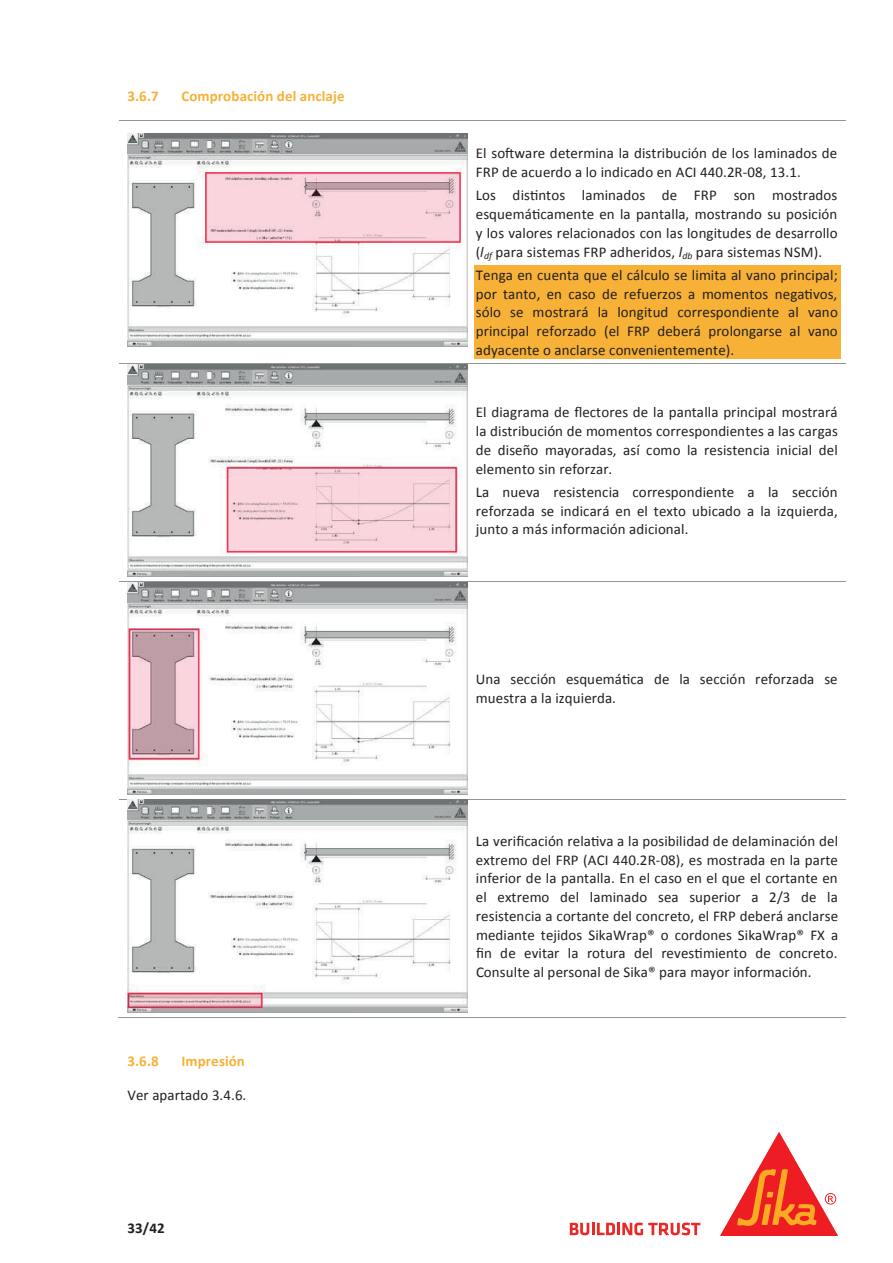
<style>
.page{position:relative;width:893px;height:1263px;background:#fff}
.page>*{position:absolute;margin:0;border:0;box-sizing:border-box;transform-origin:0 0}
.t1{font:15px/18.8px "Calibri";letter-spacing:.005em;color:#231f20;text-align:justify}
.t2{font:700 15px "Calibri";letter-spacing:.005em;color:#f6b136}
.t3{font:700 15px "Calibri";color:#231f20}
.s1{font-style:italic}
</style>
<div class="page">
<svg style="left:570px;top:1222px;width:130px;height:13px"></svg>
<svg style="left:720px;top:1132px;width:118px;height:104px"></svg>
<div style="left:474px;top:265px;width:366px;height:19px;background:#f6b136"></div>
<div style="left:474px;top:284px;width:366px;height:19px;background:#f6b136"></div>
<div style="left:474px;top:303px;width:366px;height:18px;background:#f6b136"></div>
<div style="left:474px;top:321px;width:366px;height:19px;background:#f6b136"></div>
<div style="left:474px;top:340px;width:366px;height:19px;background:#f6b136"></div>
<hr style="left:120px;top:120px;width:348px;height:1px;background:#939598">
<hr style="left:469px;top:120px;width:377px;height:1px;background:#939598">
<hr style="left:120px;top:363px;width:348px;height:1px;background:#939598">
<hr style="left:469px;top:363px;width:377px;height:1px;background:#939598">
<hr style="left:120px;top:581px;width:348px;height:1px;background:#939598">
<hr style="left:469px;top:581px;width:377px;height:1px;background:#939598">
<hr style="left:120px;top:799px;width:348px;height:1px;background:#939598">
<hr style="left:469px;top:799px;width:377px;height:1px;background:#939598">
<hr style="left:118px;top:1017px;width:350px;height:1px;background:#939598">
<hr style="left:467px;top:1017px;width:379px;height:1px;background:#939598">
<img style="left:128px;top:133px;width:339px;height:213px">
<img style="left:128px;top:364px;width:339px;height:213px">
<img style="left:128px;top:582px;width:339px;height:213px">
<img style="left:128px;top:800px;width:339px;height:212px">
<p class="t2" style="left:128px;top:86px;width:32px">3.6.7</p>
<p class="t2" style="left:182px;top:86px;width:164px">Comprobación del anclaje</p>
<p class="t2" style="left:128px;top:1051px;width:32px">3.6.8</p>
<p class="t2" style="left:182px;top:1051px;width:65px">Impresión</p>
<p class="t1" style="left:128px;top:1085px;width:120px">Ver apartado 3.4.6.</p>
<p class="t3" style="left:128px;top:1219px;width:39px">33/42</p>
<p class="t1" style="left:476px;top:144px;width:363px">El software determina la distribución de los laminados de<br>FRP de acuerdo a lo indicado en ACI 440.2R-08, 13.1.</p>
<p class="t1" style="left:476px;top:186px;width:363px">Los distintos laminados de FRP son mostrados esquemáticamente en la pantalla, mostrando su posición y los valores relacionados con las longitudes de desarrollo (<span class="s1">l</span><sub>df</sub> para sistemas FRP adheridos, <span class="s1">l</span><sub>db</sub> para sistemas NSM).</p>
<p class="t1" style="left:476px;top:266px;width:363px">Tenga en cuenta que el cálculo se limita al vano principal; por tanto, en caso de refuerzos a momentos negativos, sólo se mostrará la longitud correspondiente al vano principal reforzado (el FRP deberá prolongarse al vano adyacente o anclarse convenientemente).</p>
<p class="t1" style="left:476px;top:403px;width:363px">El diagrama de flectores de la pantalla principal mostrará la distribución de momentos correspondientes a las cargas de diseño mayoradas, así como la resistencia inicial del elemento sin reforzar.</p>
<p class="t1" style="left:476px;top:482px;width:363px">La nueva resistencia correspondiente a la sección reforzada se indicará en el texto ubicado a la izquierda, junto a más información adicional.</p>
<p class="t1" style="left:476px;top:670px;width:363px">Una sección esquemática de la sección reforzada se muestra a la izquierda.</p>
<p class="t1" style="left:476px;top:832px;width:364px">La verificación relativa a la posibilidad de delaminación del extremo del FRP (ACI 440.2R-08), es mostrada en la parte inferior de la pantalla. En el caso en el que el cortante en el extremo del laminado sea superior a 2/3 de la resistencia a cortante del concreto, el FRP deberá anclarse mediante tejidos SikaWrap® o cordones SikaWrap® FX a fin de evitar la rotura del revestimiento de concreto.<br>Consulte al personal de Sika® para mayor información.</p>
</div>
